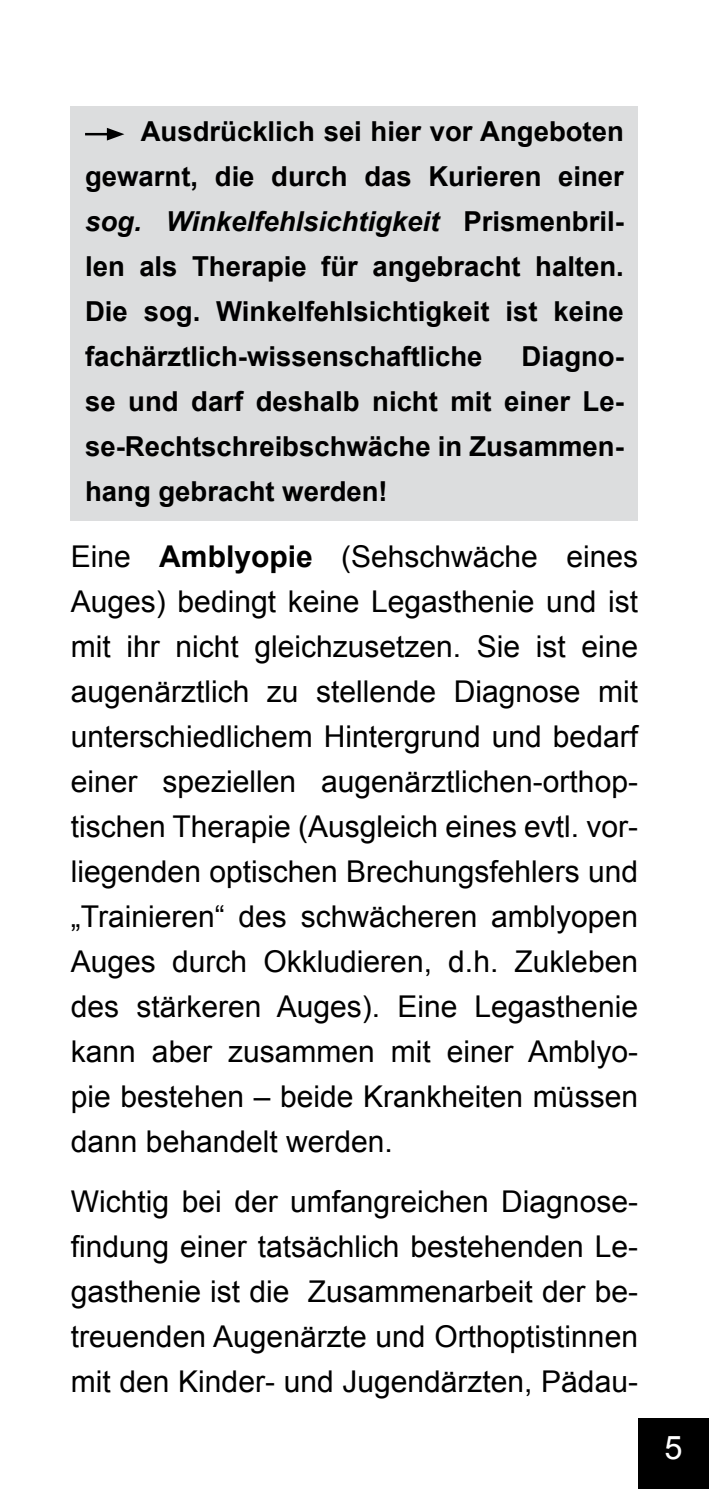
<style>
.page{position:relative;width:709px;height:1489px;background:#fff}
.page>*{position:absolute;margin:0;border:0;box-sizing:border-box;transform-origin:0 0}
.t1{font:32.5px "Arial";color:#fff}
.t2{font:30px/45px "Arial";color:#000;text-align:justify}
.t3{font:700 27.5px/45px "Arial";color:#000;text-align:justify}
.s1{font-style:italic}
.s2{font-weight:700}
</style>
<div class="page">
<div style="left:638px;top:1417px;width:71px;height:71px;background:#000"></div>
<div style="left:71px;top:106px;width:567px;height:415px;background:#dcddde"></div>
<hr style="left:85px;top:133px;width:26px;height:2px;background:#000">
<svg style="left:107px;top:128px;width:17px;height:12px"></svg>
<p class="t3" style="left:85px;top:109px;width:540px;text-indent:56px">Ausdrücklich sei hier vor Angeboten gewarnt, die durch das Kurieren einer <span class="s1">sog. Winkelfehlsichtigkeit</span> Prismenbril&shy;len als Therapie für angebracht halten.<br>Die sog. Winkelfehlsichtigkeit ist keine fachärztlich-wissenschaftliche</p>
<p class="t3" style="left:85px;top:334px;width:540px;text-indent:436px">Diagno&shy;se und darf deshalb nicht mit einer Le&shy;se-Rechtschreibschwäche in Zusammen&shy;hang gebracht werden!</p>
<p class="t2" style="left:71px;top:534px;width:568px">Eine <span class="s2">Amblyopie</span> (Sehschwäche eines Auges) bedingt keine Legasthenie und ist mit ihr nicht gleichzusetzen. Sie ist eine augenärztlich zu stellende Diagnose mit unterschiedlichem Hintergrund und bedarf einer speziellen augenärztlichen-orthop&shy;tischen Therapie (Ausgleich eines evtl. vor&shy;liegenden optischen Brechungsfehlers und „Trainieren“ des schwächeren amblyopen Auges durch Okkludieren, d.h. Zukleben des stärkeren Auges). Eine Legasthenie kann aber zusammen mit einer Amblyo&shy;pie bestehen – beide Krankheiten müssen dann behandelt werden.</p>
<p class="t2" style="left:71px;top:1178px;width:568px">Wichtig bei der umfangreichen Diagnose&shy;findung einer tatsächlich bestehenden Le&shy;gasthenie ist die Zusammenarbeit der be&shy;treuenden Augenärzte und Orthoptistinnen mit den Kinder- und Jugendärzten, Pädau-</p>
<p class="t1" style="left:664px;top:1425px;width:20px">5</p>
</div>
